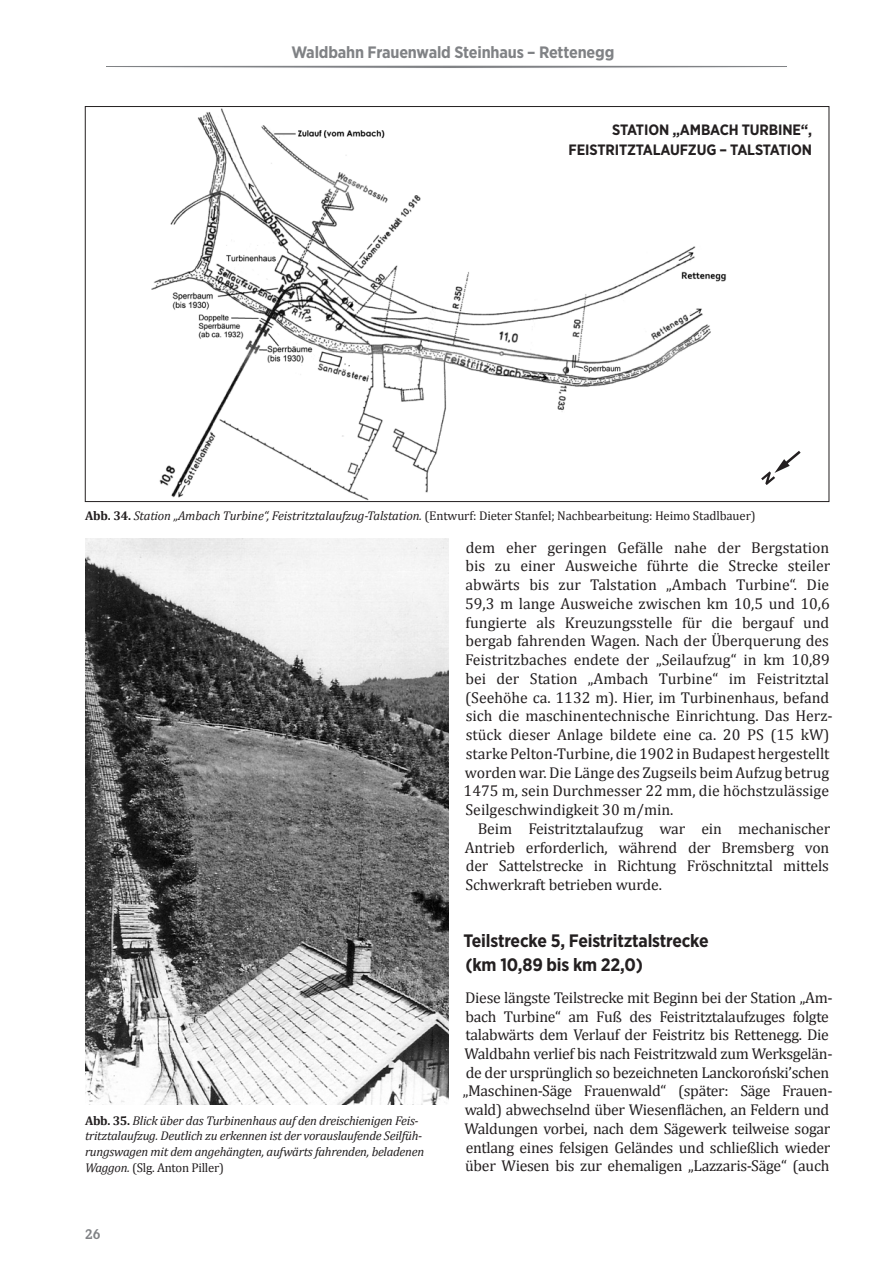
<style>
.page{position:relative;width:893px;height:1263px;background:#fff}
.page>*{position:absolute;margin:0;border:0;box-sizing:border-box;transform-origin:0 0}
.t1{font:700 18px/24px "Gotham Narrow";letter-spacing:-.01em;color:#231f20}
.t2{font:700 16.5px "Gotham Narrow";letter-spacing:-.01em;color:#808285}
.t3{font:15.75px/18.8px "Cambria";letter-spacing:-.01em;color:#231f20}
.t4{font:700 15px/19.5px "Gotham Narrow";letter-spacing:-.01em;color:#231f20;text-align:right}
.t5{font:700 15px "Corporate E";color:#808285}
.t6{font:italic 12.75px/15.8px "Cambria";letter-spacing:-.02em;color:#231f20}
.t7{font:12.75px "Cambria";letter-spacing:-.01em;color:#231f20}
.s1{font-weight:700}
.s2{font-style:italic}
.s3{font-weight:700;font-style:normal}
.s4{font-style:normal}
</style>
<div class="page">
<div style="left:106px;top:66px;width:681px;height:2px;background:#808285;border:2px solid #fff"></div>
<img style="left:151px;top:108px;width:575px;height:392px">
<img style="left:85px;top:539px;width:364px;height:565px">
<svg style="left:761px;top:451px;width:40px;height:34px"></svg>
<p class="t2" style="left:291px;top:41px;width:324px">Waldbahn Frauenwald Steinhaus – Rettenegg</p>
<p class="t4" style="left:569px;top:120px;width:245px">Station „Ambach Turbine“,<br>Feistritztalaufzug – Talstation</p>
<p class="t7" style="left:85px;top:508px;width:672px"><span class="s1">Abb. 34.</span> <span class="s2">Station „Ambach Turbine“, Feistritztalaufzug-Talstation.</span> (Entwurf: Dieter Stanfel; Nachbearbeitung: Heimo Stadlbauer)</p>
<p class="t6" style="left:85px;top:1112px;width:341px"><span class="s3">Abb. 35.</span> Blick über das Turbinenhaus auf den dreischienigen Feis&shy;tritztalaufzug. Deutlich zu erkennen ist der vorauslaufende Seilfüh&shy;rungswagen mit dem angehängten, aufwärts fahrenden, beladenen Waggon. <span class="s4">(Slg. Anton Piller)</span></p>
<p class="t5" style="left:85px;top:1226px;width:17px">26</p>
<p class="t3" style="left:464px;top:538px;width:371px">dem eher geringen Gefälle nahe der Bergstation bis zu einer Ausweiche führte die Strecke steiler abwärts bis zur Talstation „Ambach Turbine“. Die 59,3 m lange Ausweiche zwischen km 10,5 und 10,6 fungierte als Kreuzungsstelle für die bergauf und bergab fahrenden Wagen. Nach der Überquerung des Feistritzbaches endete der „Seilaufzug“ in km 10,89 bei der Station „Ambach Turbine“ im Feistritztal (Seehöhe ca. 1132 m). Hier, im Turbinenhaus, befand sich die maschinentechnische Einrichtung. Das Herz&shy;stück dieser Anlage bildete eine ca. 20 PS (15 kW) starke Pelton-Turbine, die 1902 in Budapest hergestellt worden war. Die Länge des Zugseils beim Aufzug betrug 1475 m, sein Durchmesser 22 mm, die höchstzulässige Seilgeschwindigkeit 30 m/min.</p>
<p class="t3" style="left:465px;top:819px;width:367px;text-align:justify;text-indent:13px">Beim Feistritztalaufzug war ein mechanischer Antrieb erforderlich, während der Bremsberg von der Sattelstrecke in Richtung Fröschnitztal mittels Schwerkraft betrieben wurde.</p>
<p class="t1" style="left:464px;top:928px;width:247px">Teilstrecke 5, Feistritztalstrecke (km 10,89 bis km 22,0)</p>
<p class="t3" style="left:463px;top:988px;width:371px">Diese längste Teilstrecke mit Beginn bei der Station „Am&shy;bach Turbine“ am Fuß des Feistritztalaufzuges folgte talabwärts dem Verlauf der Feistritz bis Rettenegg. Die Waldbahn verlief bis nach Feistritzwald zum Werksgelän&shy;de der ursprünglich so bezeichneten Lanckoroński’schen „Maschinen-Säge Frauenwald“ (später: Säge Frauen&shy;wald) abwechselnd über Wiesenflächen, an Feldern und Waldungen vorbei, nach dem Sägewerk teilweise sogar entlang eines felsigen Geländes und schließlich wieder über Wiesen bis zur ehemaligen „Lazzaris-Säge“ (auch</p>
</div>
